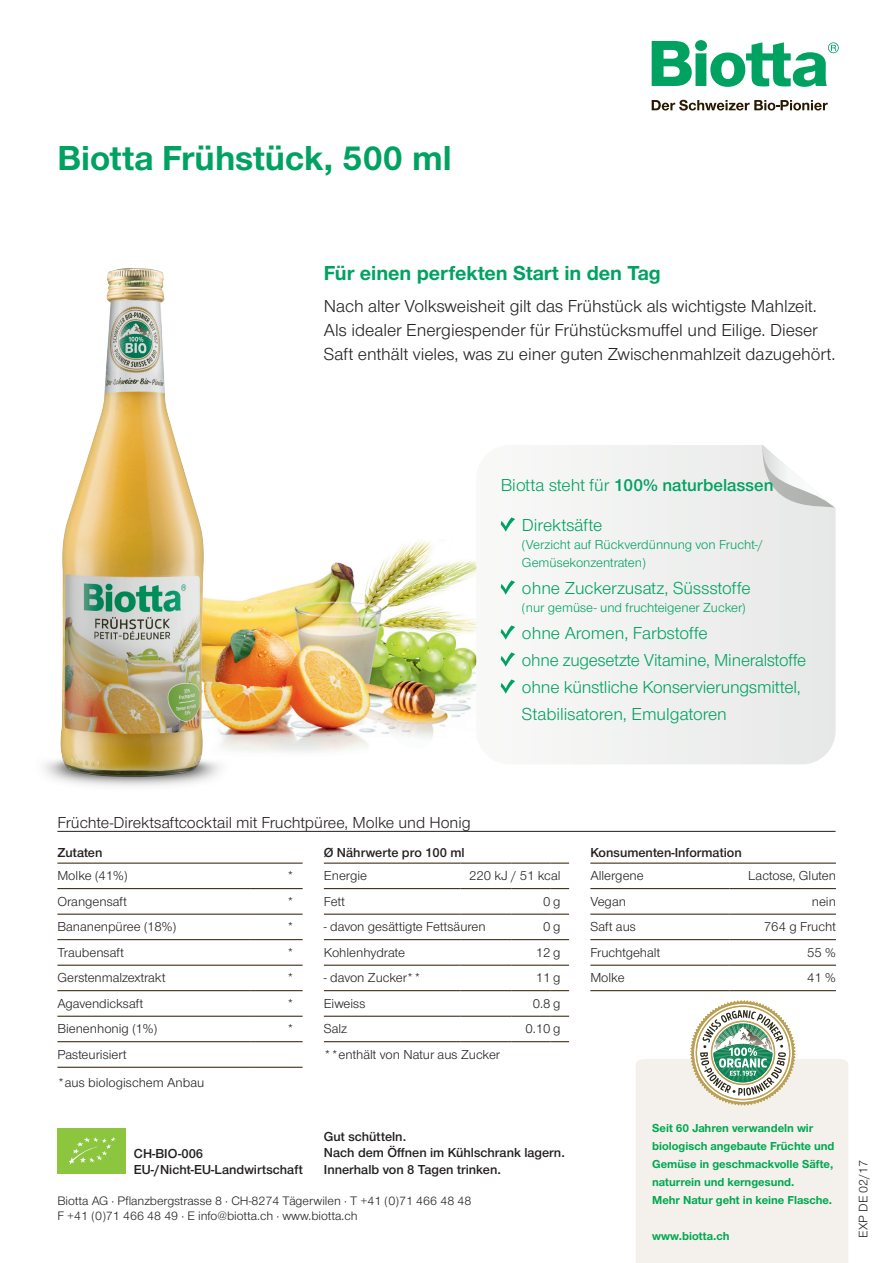
<style>
.page{position:relative;width:893px;height:1263px;background:#fff}
.page>*{position:absolute;margin:0;border:0;box-sizing:border-box;transform-origin:0 0}
.t1{font:700 36px "Nimbus San Nov";color:#00a261}
.t2{font:700 21px "Nimbus San Nov";color:#00a261}
.t3{font:18px/24px "Nimbus San Nov";color:#231f20}
.t4{font:18px/27px "Nimbus San Nov";letter-spacing:-.005em;color:#00a261}
.t5{font:18px "Nimbus San Nov Sem Bol";color:#00a261}
.t6{font:16.5px "Nimbus San Nov";color:#231f20}
.t7{font:13.5px/28.2px "Nimbus San Nov";color:#231f20}
.t8{font:13.5px/16.5px "Nimbus San Nov Sem Bol";color:#231f20}
.t9{font:13.5px/18px "Nimbus San Nov";color:#00a261}
.t10{font:12.75px/15.3px "Nimbus San Nov";color:#231f20}
.t11{font:700 12px/18px "Nimbus San Nov";color:#00a84e}
.s1{font-family:"Nimbus San Nov"}
</style>
<div class="page">
<div style="left:57px;top:1128px;width:68px;height:46px;background:#8bc63e"></div>
<svg style="left:69px;top:1137px;width:47px;height:28px"></svg>
<hr style="left:57px;top:831px;width:779px;height:1px;background:#231f20">
<svg style="left:636px;top:1000px;width:212px;height:263px"></svg>
<img style="left:234px;top:540px;width:242px;height:213px">
<img style="left:44px;top:268px;width:190px;height:519px">
<svg style="left:652px;top:100px;width:176px;height:11px"></svg>
<svg style="left:652px;top:40px;width:187px;height:47px"></svg>
<svg style="left:476px;top:445px;width:360px;height:319px"></svg>
<svg style="left:761px;top:445px;width:75px;height:73px"></svg>
<svg style="left:501px;top:517px;width:14px;height:14px"></svg>
<svg style="left:501px;top:580px;width:14px;height:14px"></svg>
<svg style="left:501px;top:625px;width:14px;height:14px"></svg>
<svg style="left:501px;top:652px;width:14px;height:14px"></svg>
<svg style="left:501px;top:679px;width:14px;height:14px"></svg>
<hr style="left:57px;top:863px;width:194px;height:1px;background:#291800">
<hr style="left:251px;top:863px;width:52px;height:1px;background:#291800">
<hr style="left:57px;top:888px;width:194px;height:1px;background:#291800">
<hr style="left:251px;top:888px;width:52px;height:1px;background:#291800">
<hr style="left:57px;top:914px;width:194px;height:1px;background:#291800">
<hr style="left:251px;top:914px;width:52px;height:1px;background:#291800">
<hr style="left:57px;top:939px;width:194px;height:1px;background:#291800">
<hr style="left:251px;top:939px;width:52px;height:1px;background:#291800">
<hr style="left:57px;top:965px;width:194px;height:1px;background:#291800">
<hr style="left:251px;top:965px;width:52px;height:1px;background:#291800">
<hr style="left:57px;top:990px;width:194px;height:1px;background:#291800">
<hr style="left:251px;top:990px;width:52px;height:1px;background:#291800">
<hr style="left:57px;top:1016px;width:194px;height:1px;background:#291800">
<hr style="left:251px;top:1016px;width:52px;height:1px;background:#291800">
<hr style="left:57px;top:1041px;width:194px;height:1px;background:#291800">
<hr style="left:251px;top:1041px;width:52px;height:1px;background:#291800">
<hr style="left:57px;top:1067px;width:194px;height:1px;background:#291800">
<hr style="left:251px;top:1067px;width:52px;height:1px;background:#291800">
<hr style="left:590px;top:863px;width:140px;height:1px;background:#291800">
<hr style="left:730px;top:863px;width:106px;height:1px;background:#291800">
<hr style="left:590px;top:888px;width:140px;height:1px;background:#291800">
<hr style="left:730px;top:888px;width:106px;height:1px;background:#291800">
<hr style="left:590px;top:914px;width:140px;height:1px;background:#291800">
<hr style="left:730px;top:914px;width:106px;height:1px;background:#291800">
<hr style="left:590px;top:939px;width:140px;height:1px;background:#291800">
<hr style="left:730px;top:939px;width:106px;height:1px;background:#291800">
<hr style="left:590px;top:965px;width:140px;height:1px;background:#291800">
<hr style="left:730px;top:965px;width:106px;height:1px;background:#291800">
<hr style="left:590px;top:990px;width:140px;height:1px;background:#291800">
<hr style="left:730px;top:990px;width:106px;height:1px;background:#291800">
<hr style="left:324px;top:863px;width:137px;height:1px;background:#291800">
<hr style="left:461px;top:863px;width:51px;height:1px;background:#291800">
<hr style="left:512px;top:863px;width:39px;height:1px;background:#291800">
<svg style="left:551px;top:863px;width:18px;height:1px"></svg>
<hr style="left:324px;top:888px;width:137px;height:1px;background:#291800">
<hr style="left:461px;top:888px;width:51px;height:1px;background:#291800">
<hr style="left:512px;top:888px;width:39px;height:1px;background:#291800">
<svg style="left:551px;top:888px;width:18px;height:1px"></svg>
<hr style="left:324px;top:914px;width:137px;height:1px;background:#291800">
<hr style="left:461px;top:914px;width:51px;height:1px;background:#291800">
<hr style="left:512px;top:914px;width:39px;height:1px;background:#291800">
<svg style="left:551px;top:914px;width:18px;height:1px"></svg>
<hr style="left:324px;top:939px;width:137px;height:1px;background:#291800">
<hr style="left:461px;top:939px;width:51px;height:1px;background:#291800">
<hr style="left:512px;top:939px;width:39px;height:1px;background:#291800">
<svg style="left:551px;top:939px;width:18px;height:1px"></svg>
<hr style="left:324px;top:965px;width:137px;height:1px;background:#291800">
<hr style="left:461px;top:965px;width:51px;height:1px;background:#291800">
<hr style="left:512px;top:965px;width:39px;height:1px;background:#291800">
<svg style="left:551px;top:965px;width:18px;height:1px"></svg>
<hr style="left:324px;top:990px;width:137px;height:1px;background:#291800">
<hr style="left:461px;top:990px;width:51px;height:1px;background:#291800">
<hr style="left:512px;top:990px;width:39px;height:1px;background:#291800">
<svg style="left:551px;top:990px;width:18px;height:1px"></svg>
<hr style="left:324px;top:1016px;width:137px;height:1px;background:#291800">
<hr style="left:461px;top:1016px;width:51px;height:1px;background:#291800">
<hr style="left:512px;top:1016px;width:39px;height:1px;background:#291800">
<svg style="left:551px;top:1016px;width:18px;height:1px"></svg>
<hr style="left:324px;top:1041px;width:137px;height:1px;background:#291800">
<hr style="left:461px;top:1041px;width:51px;height:1px;background:#291800">
<hr style="left:512px;top:1041px;width:39px;height:1px;background:#291800">
<svg style="left:551px;top:1041px;width:18px;height:1px"></svg>
<h1 class="t1" style="left:57px;top:137px;width:396px">Biotta Frühstück, 500 ml</h1>
<h2 class="t2" style="left:324px;top:260px;width:339px">Für einen perfekten Start in den Tag</h2>
<h3 class="t3" style="left:324px;top:294px;width:513px">Nach alter Volksweisheit gilt das Frühstück als wichtigste Mahlzeit.<br>Als idealer Energiespender für Frühstücksmuffel und Eilige. Dieser<br>Saft enthält vieles, was zu einer guten Zwischenmahlzeit dazugehört.</h3>
<h3 class="t5" style="left:501px;top:474px;width:274px"><span class="s1">Biotta steht für</span> 100% naturbelassen</h3>
<h3 class="t4" style="left:522px;top:512px;width:82px">Direktsäfte</h3>
<p class="t9" style="left:522px;top:536px;width:243px">(Verzicht auf Rückverdünnung von Frucht-/<br>Gemüsekonzentraten)</p>
<h3 class="t4" style="left:522px;top:575px;width:230px">ohne Zuckerzusatz, Süssstoffe</h3>
<p class="t9" style="left:522px;top:599px;width:225px">(nur gemüse- und fruchteigener Zucker)</p>
<h3 class="t4" style="left:522px;top:620px;width:286px">ohne Aromen, Farbstoffe<br>ohne zugesetzte Vitamine, Mineralstoffe ohne künstliche Konservierungsmittel, Stabilisatoren, Emulgatoren</h3>
<p class="t6" style="left:57px;top:813px;width:415px">Früchte-Direktsaftcocktail mit Fruchtpüree, Molke und Honig</p>
<p class="t8" style="left:57px;top:844px;width:47px">Zutaten</p>
<p class="t7" style="left:57px;top:862px;width:72px">Molke (41%)</p>
<p class="t7" style="left:287px;top:862px;width:9px">*</p>
<p class="t7" style="left:57px;top:887px;width:71px">Orangensaft</p>
<p class="t7" style="left:287px;top:887px;width:9px">*</p>
<p class="t7" style="left:57px;top:913px;width:120px">Bananenpüree (18%)</p>
<p class="t7" style="left:287px;top:913px;width:9px">*</p>
<p class="t7" style="left:57px;top:938px;width:68px">Traubensaft</p>
<p class="t7" style="left:287px;top:938px;width:9px">*</p>
<p class="t7" style="left:57px;top:964px;width:110px">Gerstenmalzextrakt</p>
<p class="t7" style="left:287px;top:964px;width:9px">*</p>
<p class="t7" style="left:57px;top:989px;width:87px">Agavendicksaft</p>
<p class="t7" style="left:287px;top:989px;width:9px">*</p>
<p class="t7" style="left:57px;top:1015px;width:101px">Bienenhonig (1%)</p>
<p class="t7" style="left:287px;top:1015px;width:9px">*</p>
<p class="t7" style="left:57px;top:1040px;width:148px">Pasteurisiert<br>*aus biologischem Anbau</p>
<p class="t8" style="left:324px;top:844px;width:142px">Ø Nährwerte pro 100 ml</p>
<p class="t7" style="left:324px;top:862px;width:45px">Energie</p>
<p class="t7" style="left:469px;top:862px;width:93px">220 kJ / 51 kcal</p>
<p class="t7" style="left:324px;top:887px;width:23px">Fett</p>
<p class="t7" style="left:543px;top:887px;width:19px">0g</p>
<p class="t7" style="left:324px;top:913px;width:163px">- davon gesättigte Fettsäuren</p>
<p class="t7" style="left:543px;top:913px;width:19px">0g</p>
<p class="t7" style="left:324px;top:938px;width:83px">Kohlenhydrate</p>
<p class="t7" style="left:536px;top:938px;width:26px">12g</p>
<p class="t7" style="left:324px;top:964px;width:99px">- davon Zucker**</p>
<p class="t7" style="left:536px;top:964px;width:26px">11g</p>
<p class="t7" style="left:324px;top:989px;width:43px">Eiweiss</p>
<p class="t7" style="left:533px;top:989px;width:29px">0.8 g</p>
<p class="t7" style="left:324px;top:1015px;width:25px">Salz</p>
<p class="t7" style="left:525px;top:1015px;width:37px">0.10 g</p>
<p class="t7" style="left:324px;top:1041px;width:178px">**enthält von Natur aus Zucker</p>
<p class="t8" style="left:324px;top:1128px;width:243px">Gut schütteln.<br>Nach dem Öffnen im Kühlschrank lagern.<br>Innerhalb von 8 Tagen trinken.</p>
<p class="t8" style="left:134px;top:1145px;width:71px">CH-BIO-006</p>
<p class="t10" style="left:57px;top:1193px;width:416px">Biotta AG · Pflanzbergstrasse 8 · CH-8274 Tägerwilen · T +41 (0)71 466 48 48<br>F +41 (0)71 466 48 49 · E info@biotta.ch · www.biotta.ch</p>
<p class="t8" style="left:134px;top:1161px;width:170px">EU-/Nicht-EU-Landwirtschaft</p>
<p class="t8" style="left:590px;top:844px;width:153px">Konsumenten-Information</p>
<p class="t7" style="left:590px;top:862px;width:55px">Allergene</p>
<p class="t7" style="left:748px;top:862px;width:89px">Lactose, Gluten</p>
<p class="t7" style="left:590px;top:887px;width:37px">Vegan</p>
<p class="t7" style="left:812px;top:887px;width:26px">nein</p>
<p class="t7" style="left:590px;top:913px;width:47px">Saft aus</p>
<p class="t7" style="left:764px;top:913px;width:74px">764 g Frucht</p>
<p class="t7" style="left:590px;top:938px;width:71px">Fruchtgehalt</p>
<p class="t7" style="left:807px;top:938px;width:30px">55 %</p>
<p class="t7" style="left:590px;top:964px;width:36px">Molke</p>
<p class="t7" style="left:807px;top:964px;width:30px">41 %</p>
<p class="t11" style="left:652px;top:1118px;width:184px">Seit 60 Jahren verwandeln wir biologisch angebaute Früchte und<br>Gemüse in geschmackvolle Säfte, naturrein und kerngesund.<br>Mehr Natur geht in keine Flasche.</p>
<p class="t11" style="left:652px;top:1226px;width:79px">www.biotta.ch</p>
<p class="t10" style="left:856px;top:1238px;width:80px;rotate:-90deg">EXP DE 02/17</p>
</div>
